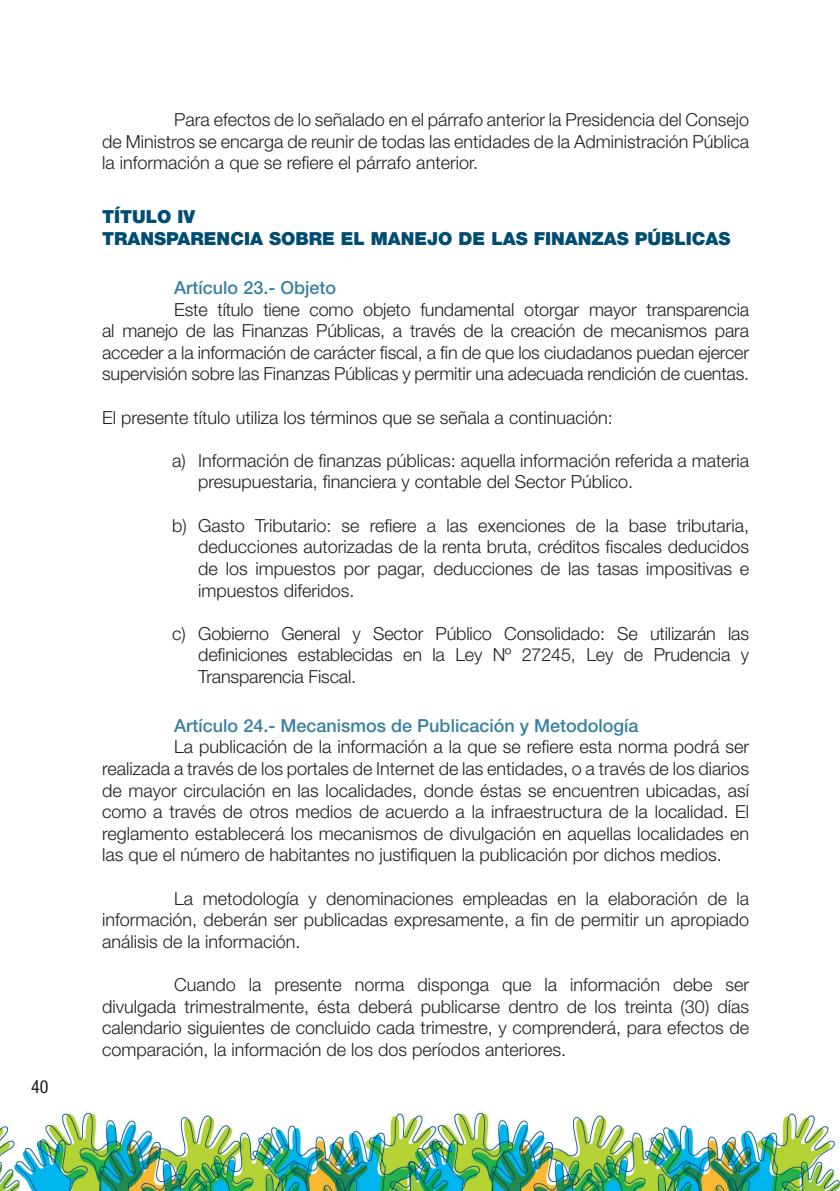
<style>
.page{position:relative;width:840px;height:1191px;background:#fff}
.page>*{position:absolute;margin:0;border:0;box-sizing:border-box;transform-origin:0 0}
.t1{font:300 18px/21.6px "Helvetica Neue LT Std";color:#231f20;text-align:justify}
.t2{font:500 18px "Helvetica Neue LT Std";color:#3980a3}
.t3{font:900 18px/22px "Helvetica Neue LT Std";color:#004c72}
.t4{font:condensed 18px "Helvetica Neue LT Std";color:#231f20}
</style>
<div class="page">
<img style="left:0;top:1112px;width:839px;height:79px">
<p class="t4" style="left:31px;top:1076px;width:19px">40</p>
<p class="t1" style="left:102px;top:109px;width:648px;text-indent:72px">Para efectos de lo señalado en el párrafo anterior la Presidencia del Consejo de Ministros se encarga de reunir de todas las entidades de la Administración Pública la información a que se refiere el párrafo anterior.</p>
<p class="t3" style="left:102px;top:206px;width:629px">TÍTULO IV<br>TRANSPARENCIA SOBRE EL MANEJO DE LAS FINANZAS PÚBLICAS</p>
<p class="t2" style="left:174px;top:277px;width:163px">Artículo 23.- Objeto</p>
<p class="t1" style="left:102px;top:298px;width:648px;text-indent:72px">Este título tiene como objeto fundamental otorgar mayor transparencia al manejo de las Finanzas Públicas, a través de la creación de mecanismos para acceder a la información de carácter fiscal, a fin de que los ciudadanos puedan ejercer supervisión sobre las Finanzas Públicas y permitir una adecuada rendición de cuentas.</p>
<p class="t1" style="left:102px;top:406px;width:512px">El presente título utiliza los términos que se señala a continuación:</p>
<p class="t1" style="left:198px;top:449px;width:552px;text-indent:-26px">a) Información de finanzas públicas: aquella información referida a materia presupuestaria, financiera y contable del Sector Público.</p>
<p class="t1" style="left:198px;top:514px;width:552px;text-indent:-26px">b) Gasto Tributario: se refiere a las exenciones de la base tributaria, deducciones autorizadas de la renta bruta, créditos fiscales deducidos de los impuestos por pagar, deducciones de las tasas impositivas e impuestos diferidos.</p>
<p class="t1" style="left:198px;top:622px;width:552px;text-indent:-26px">c) Gobierno General y Sector Público Consolidado: Se utilizarán las definiciones establecidas en la Ley Nº 27245, Ley de Prudencia y Transparencia Fiscal.</p>
<p class="t2" style="left:174px;top:714px;width:465px">Artículo 24.- Mecanismos de Publicación y Metodología</p>
<p class="t1" style="left:102px;top:736px;width:648px;text-indent:72px">La publicación de la información a la que se refiere esta norma podrá ser realizada a través de los portales de Internet de las entidades, o a través de los diarios de mayor circulación en las localidades, donde éstas se encuentren ubicadas, así como a través de otros medios de acuerdo a la infraestructura de la localidad. El reglamento establecerá los mecanismos de divulgación en aquellas localidades en las que el número de habitantes no justifiquen la publicación por dichos medios.</p>
<p class="t1" style="left:102px;top:887px;width:648px;text-indent:72px">La metodología y denominaciones empleadas en la elaboración de la información, deberán ser publicadas expresamente, a fin de permitir un apropiado análisis de la información.</p>
<p class="t1" style="left:102px;top:973px;width:648px;text-indent:72px">Cuando la presente norma disponga que la información debe ser divulgada trimestralmente, ésta deberá publicarse dentro de los treinta (30) días calendario siguientes de concluido cada trimestre, y comprenderá, para efectos de comparación, la información de los dos períodos anteriores.</p>
</div>
